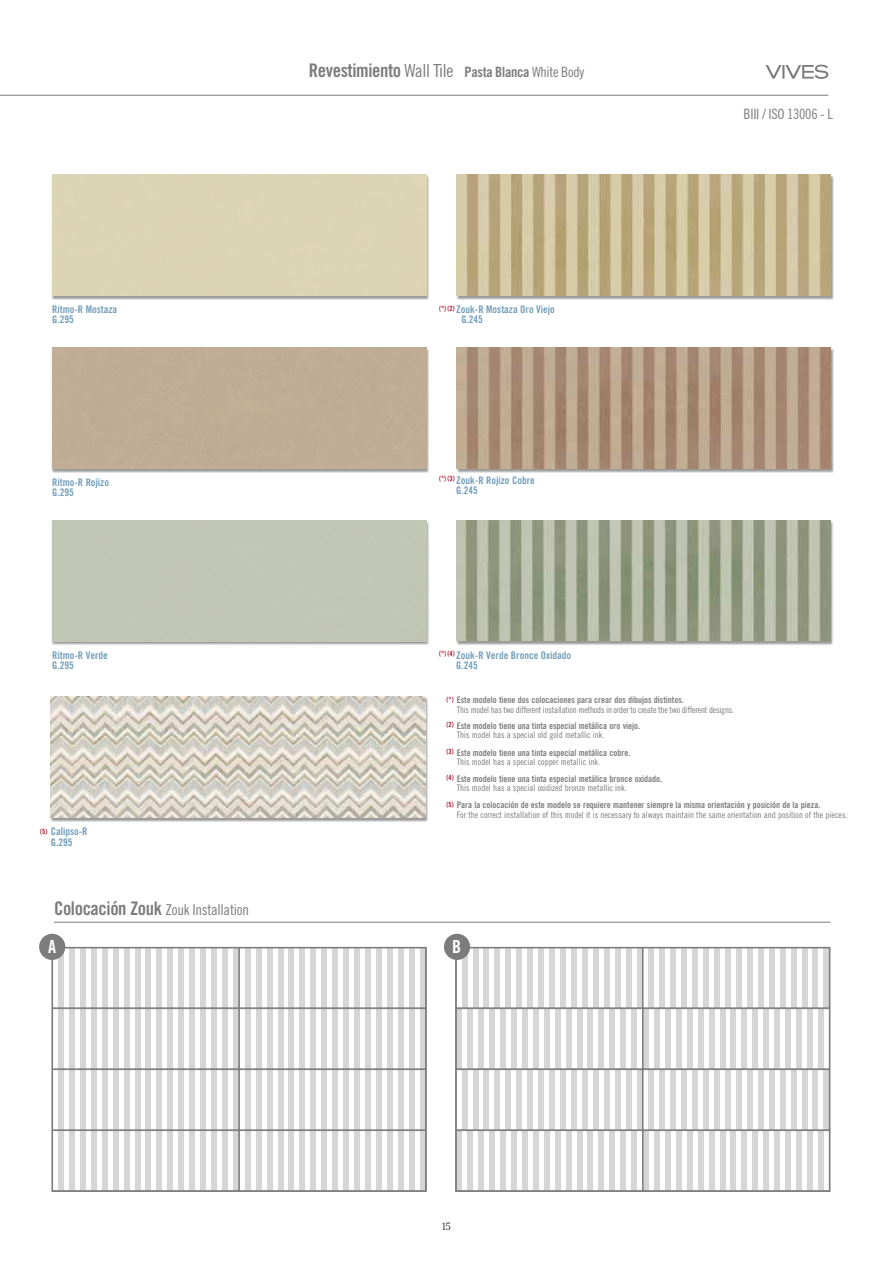
<style>
.page{position:relative;width:893px;height:1263px;background:#fff}
.page>*{position:absolute;margin:0;border:0;box-sizing:border-box;transform-origin:0 0}
.t1{font:18.75px "Trade Gothic Bold Cond Twenty";letter-spacing:-.02em;color:#7c7c7c}
.t2{font:18px "Trade Gothic Bold Cond Twenty";color:#fff}
.t3{font:15px "Trade Gothic Cond Eighteen";letter-spacing:-.02em;color:#7c7c7c}
.t4{font:14.25px "Trade Gothic Cond Eighteen";letter-spacing:-.02em;color:#7c7c7c}
.t5{font:10.5px/10.5px "Trade Gothic Bold Cond Twenty";color:#719eb9}
.t6{font:300 10.5px "Inria Serif";color:#000}
.t7{font:9px "Trade Gothic Bold Cond Twenty";color:#7c7c7c}
.t8{font:9px "Trade Gothic Cond Eighteen";color:#7c7c7c}
.t9{font:9px "Trade Gothic Cond Eighteen";letter-spacing:-.02em;color:#7c7c7c}
.t10{font:7.2px "Trade Gothic Bold Cond Twenty";color:#a9132a}
.s1{font-family:"Trade Gothic Cond Eighteen";font-size:18px}
.s2{font-size:14.25px}
.s3{font-family:"Trade Gothic Cond Eighteen";font-size:14.25px}
.s4{font-family:"Trade Gothic Bold Cond Twenty";font-size:18.75px}
</style>
<div class="page">
<div style="left:52px;top:175px;width:378px;height:125px;background:#000;opacity:.4"></div>
<div style="left:52px;top:175px;width:374px;height:120px;background:#dcd5b5"></div>
<div style="left:50px;top:697px;width:378px;height:125px;background:#000;opacity:.4"></div>
<img style="left:51px;top:697px;width:374px;height:120px">
<div style="left:52px;top:348px;width:378px;height:125px;background:#000;opacity:.4"></div>
<div style="left:52px;top:347px;width:374px;height:121px;background:#c0ac94"></div>
<div style="left:52px;top:521px;width:378px;height:125px;background:#000;opacity:.4"></div>
<div style="left:52px;top:520px;width:374px;height:121px;background:#c2c6b5"></div>
<div style="left:456px;top:175px;width:378px;height:125px;background:#000;opacity:.4"></div>
<img style="left:456px;top:175px;width:374px;height:120px">
<div style="left:456px;top:348px;width:378px;height:125px;background:#000;opacity:.4"></div>
<img style="left:456px;top:347px;width:374px;height:121px">
<div style="left:456px;top:521px;width:377px;height:124px;background:#000;opacity:.4"></div>
<img style="left:456px;top:520px;width:374px;height:121px">
<hr style="left:0;top:95px;width:828px;height:1px;background:#7c7c7c">
<hr style="left:54px;top:922px;width:776px;height:1px;background:#7c7c7c">
<svg style="left:766px;top:65px;width:62px;height:14px"></svg>
<svg style="left:54px;top:950px;width:370px;height:239px"></svg>
<div style="left:51px;top:947px;width:376px;height:245px;border:2px solid #7c7c7c"></div>
<svg style="left:458px;top:950px;width:369px;height:239px"></svg>
<div style="left:455px;top:947px;width:375px;height:245px;border:2px solid #7c7c7c"></div>
<div style="left:40px;top:934px;width:25px;height:25px;background:#7c7c7c;border-radius:50%"></div>
<div style="left:39px;top:934px;width:26px;height:26px;border:2px solid #7c7c7c;border-radius:50%"></div>
<div style="left:445px;top:934px;width:24px;height:25px;background:#7c7c7c;border-radius:50%"></div>
<div style="left:444px;top:934px;width:26px;height:26px;border:2px solid #7c7c7c;border-radius:50%"></div>
<h1 class="t1" style="left:309px;top:59px;width:277px">Revestimiento <span class="s1">Wall Tile</span> <span class="s2">Pasta Blanca</span> <span class="s3">White Body</span></h1>
<h3 class="t4" style="left:744px;top:105px;width:91px">BIII / ISO 13006 - L</h3>
<p class="t5" style="left:52px;top:304px;width:66px">Ritmo-R Mostaza<br>G.295</p>
<p class="t5" style="left:52px;top:477px;width:58px">Ritmo-R Rojizo<br>G.295</p>
<p class="t5" style="left:52px;top:650px;width:57px">Ritmo-R Verde<br>G.295</p>
<p class="t5" style="left:51px;top:826px;width:38px">Calipso-R<br>G.295</p>
<p class="t10" style="left:40px;top:827px;width:9px">(5)</p>
<h3 class="t3" style="left:54px;top:901px;width:197px"><span class="s4">Colocación Zouk</span> Zouk Installation</h3>
<p class="t5" style="left:461px;top:304px;width:95px;text-indent:-5px">Zouk-R Mostaza Oro Viejo<br>G.245</p>
<p class="t10" style="left:439px;top:304px;width:17px">(*) (2)</p>
<p class="t10" style="left:439px;top:474px;width:17px">(*) (3)</p>
<p class="t5" style="left:456px;top:474px;width:80px">Zouk-R Rojizo Cobre<br>G.245</p>
<p class="t10" style="left:439px;top:649px;width:17px">(*) (4)</p>
<p class="t5" style="left:456px;top:650px;width:116px">Zouk-R Verde Bronce Oxidado<br>G.245</p>
<p class="t10" style="left:446px;top:695px;width:9px">(*)</p>
<p class="t7" style="left:457px;top:695px;width:229px">Este modelo tiene dos colocaciones para crear dos dibujos distintos.</p>
<p class="t9" style="left:457px;top:704px;width:279px">This model has two different installation methods in order to create the two different designs.</p>
<p class="t7" style="left:457px;top:720px;width:185px">Este modelo tiene una tinta especial metálica oro viejo.</p>
<p class="t8" style="left:457px;top:730px;width:149px">This model has a special old gold metallic ink.</p>
<p class="t10" style="left:446px;top:720px;width:9px">(2)</p>
<p class="t7" style="left:457px;top:747px;width:175px">Este modelo tiene una tinta especial metálica cobre.</p>
<p class="t8" style="left:457px;top:757px;width:145px">This model has a special copper metallic ink.</p>
<p class="t10" style="left:446px;top:747px;width:9px">(3)</p>
<p class="t7" style="left:457px;top:773px;width:207px">Este modelo tiene una tinta especial metálica bronce oxidado.</p>
<p class="t8" style="left:457px;top:783px;width:172px">This model has a special oxidized bronze metallic ink.</p>
<p class="t10" style="left:446px;top:773px;width:9px">(4)</p>
<p class="t7" style="left:457px;top:799px;width:365px">Para la colocación de este modelo se requiere mantener siempre la misma orientación y posición de la pieza.</p>
<p class="t8" style="left:457px;top:809px;width:392px">For the correct installation of this model it is necessary to always maintain the same orientation and position of the pieces.</p>
<p class="t10" style="left:446px;top:800px;width:9px">(5)</p>
<h2 class="t2" style="left:48px;top:936px;width:9px">A</h2>
<h2 class="t2" style="left:452px;top:936px;width:10px">B</h2>
<p class="t6" style="left:442px;top:1220px;width:10px">15</p>
</div>
